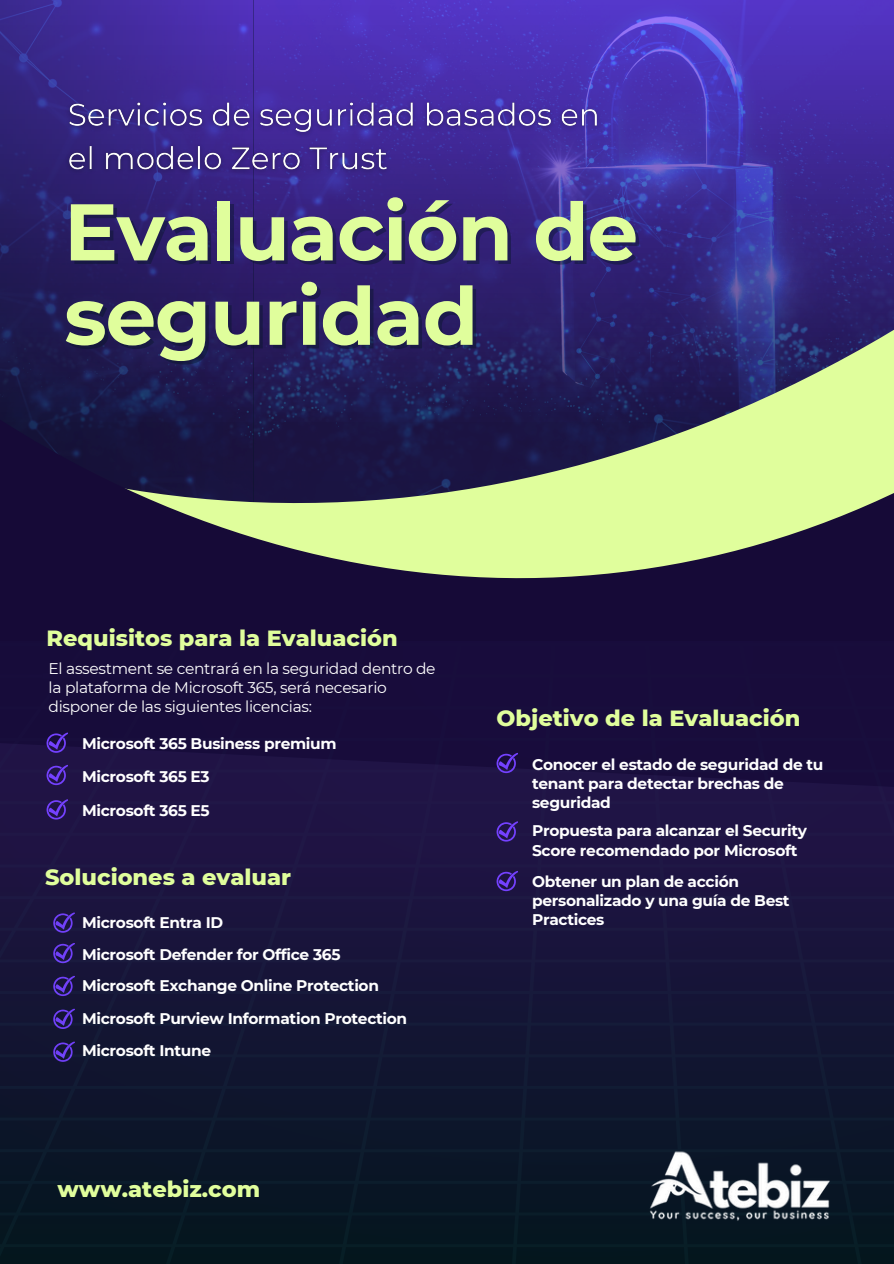
<style>
.page{position:relative;width:894px;height:1264px;background:#fff}
.page>*{position:absolute;margin:0;border:0;box-sizing:border-box;transform-origin:0 0}
.t1{font:700 80.1px "Montserrat";letter-spacing:-.015em;color:#e0fe9c}
.t2{font:800 22.5px "Montserrat";color:#e0fe9c}
.t3{font:700 15.45px/19.2px "Montserrat";letter-spacing:-.02em;color:#fff}
.t4{font:15.45px/19.2px "Montserrat";letter-spacing:-.02em;color:#fff}
</style>
<div class="page">
<img style="left:253px;top:0;width:640px;height:184px">
<svg style="left:0;top:0;width:253px;height:184px;background:#3d2993"></svg>
<svg style="left:0;top:184px;width:893px;height:90px;background:#33257e"></svg>
<svg style="left:0;top:274px;width:893px;height:367px;background:#47475d"></svg>
<img style="left:0;top:643px;width:893px;height:620px">
<img style="left:42px;top:668px;width:17px;height:16px;border-radius:50%">
<svg style="left:47px;top:732px;width:21px;height:20px"></svg>
<svg style="left:47px;top:764px;width:21px;height:21px"></svg>
<svg style="left:47px;top:799px;width:21px;height:20px"></svg>
<svg style="left:496px;top:752px;width:22px;height:21px"></svg>
<svg style="left:496px;top:821px;width:22px;height:20px"></svg>
<svg style="left:496px;top:870px;width:22px;height:21px"></svg>
<img style="left:289px;top:963px;width:604px;height:300px">
<img style="left:62px;top:96px;width:543px;height:84px">
<p class="t1" style="left:64px;top:183px;width:575px">Evaluación de</p>
<h3 class="t1" style="left:64px;top:267px;width:415px">seguridad</h3>
<p class="t2" style="left:47px;top:624px;width:352px">Requisitos para la Evaluación</p>
<h1 class="t4" style="left:49px;top:658px;width:388px">El assestment se centrará en la seguridad dentro de la plataforma de Microsoft 365, será necesario disponer de las siguientes licencias:</h1>
<p class="t3" style="left:82px;top:734px;width:256px">Microsoft 365 Business premium</p>
<h4 class="t3" style="left:82px;top:766px;width:129px">Microsoft 365 E3</h4>
<h3 class="t3" style="left:82px;top:801px;width:129px">Microsoft 365 E5</h3>
<h4 class="t2" style="left:45px;top:863px;width:247px">Soluciones a evaluar</h4>
<p class="t3" style="left:82px;top:912px;width:142px">Microsoft Entra ID</p>
<p class="t3" style="left:82px;top:945px;width:260px">Microsoft Defender for Office 365</p>
<p class="t3" style="left:82px;top:975px;width:298px">Microsoft Exchange Online Protection</p>
<h4 class="t3" style="left:82px;top:1008px;width:326px">Microsoft Purview Information Protection</h4>
<p class="t3" style="left:82px;top:1040px;width:131px">Microsoft Intune</p>
<p class="t2" style="left:57px;top:1174px;width:204px">www.atebiz.com</p>
<p class="t2" style="left:496px;top:704px;width:305px">Objetivo de la Evaluación</p>
<p class="t3" style="left:532px;top:754px;width:293px">Conocer el estado de seguridad de tu tenant para detectar brechas de seguridad</p>
<h3 class="t3" style="left:532px;top:821px;width:276px">Propuesta para alcanzar el Security<br>Score recomendado por Microsoft</h3>
<h4 class="t3" style="left:532px;top:871px;width:259px">Obtener un plan de acción personalizado y una guía de Best<br>Practices</h4>
</div>
